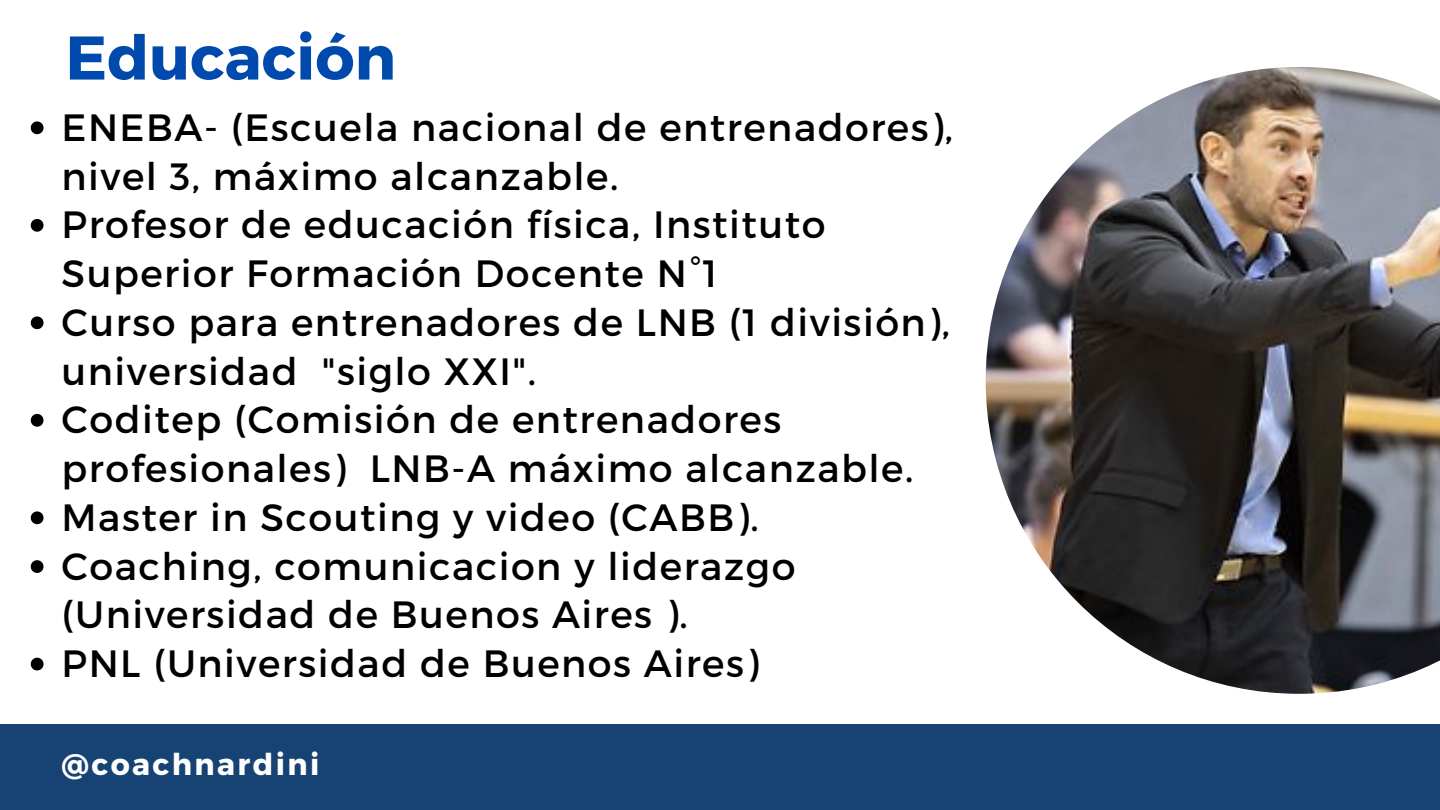
<style>
.page{position:relative;width:1440px;height:810px;background:#fff}
.page>*{position:absolute;margin:0;border:0;box-sizing:border-box;transform-origin:0 0}
.t1{font:700 61.6px "Montserrat";color:#004aad}
.t2{font:38px/48.8px "Montserrat";letter-spacing:.04em;color:#000}
.t3{font:700 30px "Montserrat";letter-spacing:.08em;color:#fff}
</style>
<div class="page">
<div style="left:0;top:724px;width:1440px;height:86px;background:#164373"></div>
<svg style="left:31px;top:121px;width:13px;height:13px"></svg>
<svg style="left:31px;top:219px;width:13px;height:13px"></svg>
<svg style="left:31px;top:316px;width:13px;height:13px"></svg>
<svg style="left:31px;top:414px;width:13px;height:13px"></svg>
<svg style="left:31px;top:511px;width:13px;height:13px"></svg>
<svg style="left:31px;top:560px;width:13px;height:13px"></svg>
<svg style="left:31px;top:658px;width:13px;height:12px"></svg>
<img style="left:986px;top:67px;width:454px;height:627px">
<p class="t1" style="left:66px;top:18px;width:332px">Educación</p>
<p class="t2" style="left:62px;top:101px;width:893px">ENEBA- (Escuela nacional de entrenadores), nivel 3, máximo alcanzable.</p>
<p class="t2" style="left:62px;top:199px;width:765px">Profesor de educación física, Instituto<br>Superior Formación Docente N°1</p>
<p class="t2" style="left:62px;top:296px;width:890px">Curso para entrenadores de LNB (1 división), universidad "siglo XXI".</p>
<p class="t2" style="left:62px;top:394px;width:853px">Coditep (Comisión de entrenadores profesionales) LNB-A máximo alcanzable.</p>
<p class="t2" style="left:62px;top:491px;width:699px">Master in Scouting y video (CABB).</p>
<p class="t2" style="left:62px;top:540px;width:735px">Coaching, comunicacion y liderazgo (Universidad de Buenos Aires ).</p>
<p class="t2" style="left:62px;top:637px;width:699px">PNL (Universidad de Buenos Aires)</p>
<p class="t3" style="left:62px;top:745px;width:259px">@coachnardini</p>
</div>
